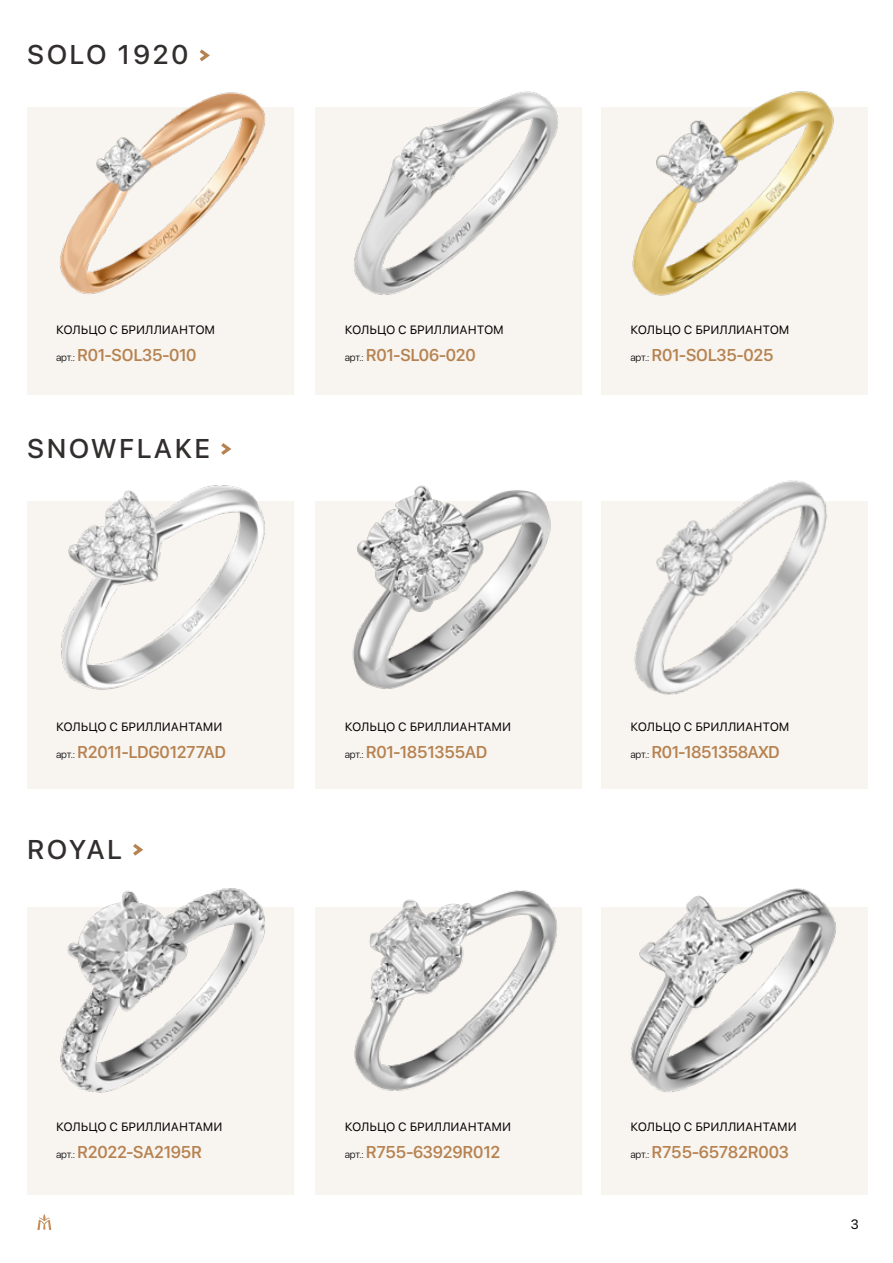
<style>
.page{position:relative;width:893px;height:1263px;background:#fff}
.page>*{position:absolute;margin:0;border:0;box-sizing:border-box;transform-origin:0 0}
.t1{font:500 27px "SF Pro Display";letter-spacing:.11em;color:#312e2d}
.t2{font:500 18px "SF Compact Display";letter-spacing:-.01em;color:#b68250}
.t3{font:13.5px "SF Pro Display";color:#000}
.t4{font:12px "SFUI Text";letter-spacing:-.01em;color:#000}
.s1{font-family:"SF Pro Display";font-weight:300;font-size:10.5px;color:#000}
</style>
<div class="page">
<svg style="left:37px;top:1214px;width:14px;height:16px"></svg>
<div style="left:28px;top:108px;width:266px;height:287px;background:#f8f4f0"></div>
<div style="left:315px;top:108px;width:267px;height:287px;background:#f8f4f0"></div>
<div style="left:601px;top:108px;width:266px;height:287px;background:#f8f4f0"></div>
<div style="left:28px;top:501px;width:266px;height:287px;background:#f8f4f0"></div>
<div style="left:315px;top:501px;width:267px;height:287px;background:#f8f4f0"></div>
<div style="left:601px;top:501px;width:266px;height:287px;background:#f8f4f0"></div>
<div style="left:28px;top:908px;width:266px;height:287px;background:#f8f4f0"></div>
<div style="left:315px;top:908px;width:267px;height:287px;background:#f8f4f0"></div>
<div style="left:601px;top:908px;width:266px;height:287px;background:#f8f4f0"></div>
<svg style="left:199px;top:49px;width:11px;height:13px"></svg>
<svg style="left:221px;top:443px;width:11px;height:12px"></svg>
<svg style="left:133px;top:844px;width:11px;height:12px"></svg>
<img style="left:41px;top:92px;width:242px;height:202px">
<img style="left:61px;top:485px;width:204px;height:205px">
<img style="left:41px;top:888px;width:242px;height:205px">
<img style="left:335px;top:91px;width:242px;height:204px">
<img style="left:352px;top:485px;width:199px;height:204px">
<img style="left:335px;top:890px;width:242px;height:201px">
<img style="left:612px;top:91px;width:242px;height:205px">
<img style="left:634px;top:480px;width:193px;height:215px">
<img style="left:612px;top:888px;width:242px;height:205px">
<h1 class="t1" style="left:28px;top:39px;width:162px">SOLO 1920</h1>
<p class="t4" style="left:56px;top:321px;width:161px">КОЛЬЦО C БРИЛЛИАНТОМ</p>
<h2 class="t2" style="left:56px;top:344px;width:142px"><span class="s1">арт.:</span> R01-SOL35-010</h2>
<h1 class="t1" style="left:28px;top:433px;width:184px">SNOWFLAKE</h1>
<p class="t4" style="left:56px;top:718px;width:168px">КОЛЬЦО C БРИЛЛИАНТАМИ</p>
<h2 class="t2" style="left:56px;top:741px;width:171px"><span class="s1">арт.:</span> R2011-LDG01277AD</h2>
<h1 class="t1" style="left:28px;top:833px;width:96px">ROYAL</h1>
<p class="t4" style="left:56px;top:1118px;width:168px">КОЛЬЦО C БРИЛЛИАНТАМИ</p>
<h2 class="t2" style="left:56px;top:1141px;width:148px"><span class="s1">арт.:</span> R2022-SA2195R</h2>
<p class="t4" style="left:345px;top:321px;width:161px">КОЛЬЦО C БРИЛЛИАНТОМ</p>
<h2 class="t2" style="left:345px;top:344px;width:133px"><span class="s1">арт.:</span> R01-SL06-020</h2>
<p class="t4" style="left:345px;top:718px;width:168px">КОЛЬЦО C БРИЛЛИАНТАМИ</p>
<h2 class="t2" style="left:345px;top:741px;width:144px"><span class="s1">арт.:</span> R01-1851355AD</h2>
<p class="t4" style="left:345px;top:1118px;width:168px">КОЛЬЦО C БРИЛЛИАНТАМИ</p>
<h2 class="t2" style="left:345px;top:1141px;width:157px"><span class="s1">арт.:</span> R755-63929R012</h2>
<p class="t4" style="left:630px;top:321px;width:161px">КОЛЬЦО C БРИЛЛИАНТОМ</p>
<h2 class="t2" style="left:630px;top:344px;width:145px"><span class="s1">арт.:</span> R01-SOL35-025</h2>
<p class="t4" style="left:630px;top:718px;width:161px">КОЛЬЦО C БРИЛЛИАНТОМ</p>
<h2 class="t2" style="left:630px;top:741px;width:151px"><span class="s1">арт.:</span> R01-1851358AXD</h2>
<p class="t4" style="left:630px;top:1118px;width:168px">КОЛЬЦО C БРИЛЛИАНТАМИ</p>
<h2 class="t2" style="left:630px;top:1141px;width:160px"><span class="s1">арт.:</span> R755-65782R003</h2>
<p class="t3" style="left:851px;top:1216px;width:9px">3</p>
</div>
